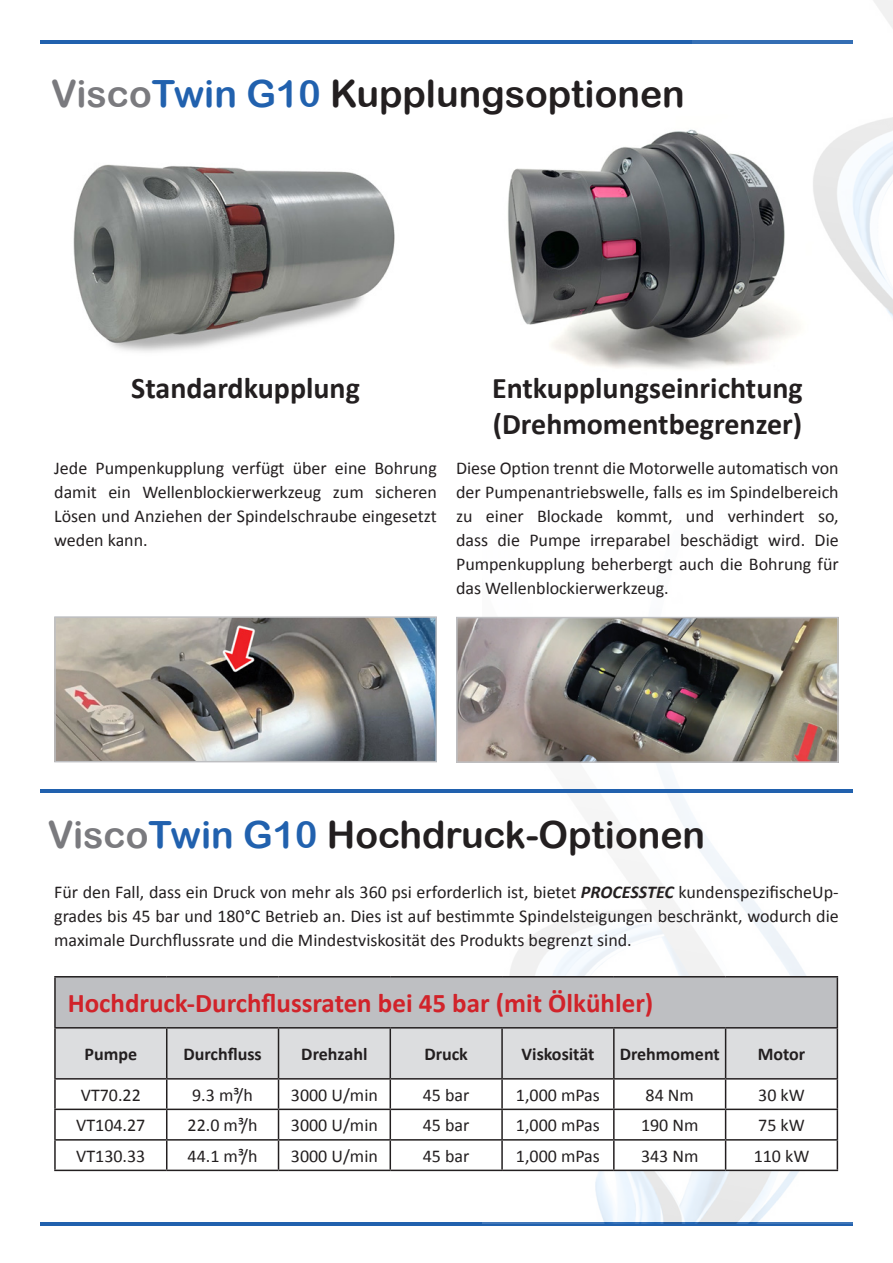
<style>
.page{position:relative;width:893px;height:1263px;background:#fff}
.page>*{position:absolute;margin:0;border:0;box-sizing:border-box;transform-origin:0 0}
.TOC_Subheader{font:37.5px "Arial Rounded MT Bold";color:#231f20}
.t1{font:700 30px "Calibri";color:#231f20}
.TOC_Subheader-2{font:700 27px "Calibri";color:#d1232a}
.TOC_Subheader-3{font:18px/24px "Calibri";color:#231f20;text-align:justify}
.TOC_Subheader-4{font:700 18px "Calibri";color:#231f20}
.s1{color:#7a7a7e}
.s2{color:#2161ae}
.s3{font-weight:700;font-style:italic}
</style>
<div class="page">
<hr style="left:40px;top:1222px;width:813px;height:3px;background:#2161ae">
<hr style="left:40px;top:40px;width:813px;height:3px;background:#2161ae">
<img style="left:692px;top:0;width:201px;height:319px">
<img style="left:483px;top:616px;width:370px;height:608px">
<img style="left:73px;top:100px;width:796px;height:269px">
<hr style="left:40px;top:789px;width:813px;height:4px;background:#2161ae">
<div style="left:55px;top:977px;width:782px;height:51px;background:#bebfc2"></div>
<hr style="left:54px;top:976px;width:113px;height:1px;background:#231f20">
<hr style="left:54px;top:977px;width:2px;height:50px;background:#231f20">
<hr style="left:167px;top:976px;width:111px;height:1px;background:#231f20">
<hr style="left:278px;top:976px;width:112px;height:1px;background:#231f20">
<hr style="left:390px;top:976px;width:112px;height:1px;background:#231f20">
<hr style="left:502px;top:976px;width:112px;height:1px;background:#231f20">
<hr style="left:614px;top:976px;width:112px;height:1px;background:#231f20">
<hr style="left:726px;top:976px;width:112px;height:1px;background:#231f20">
<hr style="left:837px;top:977px;width:1px;height:50px;background:#231f20">
<hr style="left:54px;top:1027px;width:113px;height:1px;background:#231f20">
<hr style="left:54px;top:1028px;width:2px;height:50px;background:#231f20">
<hr style="left:167px;top:1027px;width:111px;height:1px;background:#231f20">
<hr style="left:278px;top:1027px;width:112px;height:1px;background:#231f20">
<hr style="left:390px;top:1027px;width:112px;height:1px;background:#231f20">
<hr style="left:502px;top:1027px;width:112px;height:1px;background:#231f20">
<hr style="left:614px;top:1027px;width:112px;height:1px;background:#231f20">
<hr style="left:726px;top:1027px;width:112px;height:1px;background:#231f20">
<hr style="left:54px;top:1078px;width:113px;height:1px;background:#231f20">
<hr style="left:54px;top:1079px;width:2px;height:29px;background:#231f20">
<hr style="left:54px;top:1108px;width:113px;height:2px;background:#231f20">
<hr style="left:54px;top:1110px;width:2px;height:29px;background:#231f20">
<hr style="left:54px;top:1139px;width:113px;height:1px;background:#231f20">
<hr style="left:54px;top:1140px;width:2px;height:29px;background:#231f20">
<svg style="left:55px;top:1028px;width:783px;height:141px"></svg>
<hr style="left:54px;top:1169px;width:113px;height:2px;background:#231f20">
<hr style="left:167px;top:1169px;width:111px;height:2px;background:#231f20">
<hr style="left:278px;top:1169px;width:112px;height:2px;background:#231f20">
<hr style="left:390px;top:1169px;width:112px;height:2px;background:#231f20">
<hr style="left:502px;top:1169px;width:112px;height:2px;background:#231f20">
<hr style="left:614px;top:1169px;width:112px;height:2px;background:#231f20">
<hr style="left:726px;top:1169px;width:112px;height:2px;background:#231f20">
<img style="left:57px;top:619px;width:377px;height:140px">
<div style="left:54px;top:616px;width:383px;height:146px;border:2px solid #bebfc2"></div>
<img style="left:459px;top:620px;width:377px;height:140px">
<div style="left:456px;top:617px;width:383px;height:146px;border:2px solid #bebfc2"></div>
<p class="TOC_Subheader" style="left:51px;top:72px;width:635px"><span class="s1">Visco</span><span class="s2">Twin G10</span> Kupplungsoptionen</p>
<p class="t1" style="left:131px;top:367px;width:230px">Standardkupplung</p>
<p class="t1" style="left:492px;top:367px;width:312px">Entkupplungseinrichtung</p>
<p class="t1" style="left:493px;top:403px;width:311px">(Drehmomentbegrenzer)</p>
<p class="TOC_Subheader-3" style="left:54px;top:455px;width:384px">Jede Pumpenkupplung verfügt über eine Bohrung damit ein Wellenblockierwerkzeug zum sicheren Lösen und Anziehen der Spindelschraube eingesetzt weden kann.</p>
<p class="TOC_Subheader-3" style="left:456px;top:455px;width:384px">Diese Option trennt die Motorwelle automatisch von der Pumpenantriebswelle, falls es im Spindelbereich zu einer Blockade kommt, und verhindert so, dass die Pumpe irreparabel beschädigt wird. Die Pumpenkupplung beherbergt auch die Bohrung für das Wellenblockierwerkzeug.</p>
<p class="TOC_Subheader" style="left:48px;top:812px;width:659px"><span class="s1">Visco</span><span class="s2">Twin G10</span> Hochdruck-Optionen</p>
<p class="TOC_Subheader-3" style="left:54px;top:879px;width:786px">Für den Fall, dass ein Druck von mehr als 360 psi erforderlich ist, bietet <span class="s3">PROCESSTEC</span> kundenspezifischeUp&shy;grades bis 45 bar und 180°C Betrieb an. Dies ist auf bestimmte Spindelsteigungen beschränkt, wodurch die maximale Durchflussrate und die Mindestviskosität des Produkts begrenzt sind.</p>
<p class="TOC_Subheader-2" style="left:68px;top:984px;width:587px">Hochdruck-Durchflussraten bei 45 bar (mit Ölkühler)</p>
<p class="TOC_Subheader-4" style="left:85px;top:1041px;width:54px">Pumpe</p>
<p class="TOC_Subheader-4" style="left:183px;top:1041px;width:80px">Durchfluss</p>
<p class="TOC_Subheader-4" style="left:301px;top:1041px;width:68px">Drehzahl</p>
<p class="TOC_Subheader-4" style="left:424px;top:1041px;width:45px">Druck</p>
<p class="TOC_Subheader-4" style="left:522px;top:1041px;width:74px">Viskosität</p>
<p class="TOC_Subheader-4" style="left:620px;top:1041px;width:102px">Drehmoment</p>
<p class="TOC_Subheader-4" style="left:758px;top:1041px;width:49px">Motor</p>
<p class="TOC_Subheader-3" style="left:81px;top:1082px;width:62px">VT70.22</p>
<p class="TOC_Subheader-3" style="left:192px;top:1082px;width:62px">9.3 m³/h</p>
<p class="TOC_Subheader-3" style="left:291px;top:1082px;width:89px">3000 U/min</p>
<p class="TOC_Subheader-3" style="left:423px;top:1082px;width:48px">45 bar</p>
<p class="TOC_Subheader-3" style="left:516px;top:1082px;width:86px">1,000 mPas</p>
<p class="TOC_Subheader-3" style="left:646px;top:1082px;width:50px">84 Nm</p>
<p class="TOC_Subheader-3" style="left:758px;top:1082px;width:48px">30 kW</p>
<p class="TOC_Subheader-3" style="left:76px;top:1113px;width:71px">VT104.27</p>
<p class="TOC_Subheader-3" style="left:188px;top:1113px;width:71px">22.0 m³/h</p>
<p class="TOC_Subheader-3" style="left:291px;top:1113px;width:89px">3000 U/min</p>
<p class="TOC_Subheader-3" style="left:423px;top:1113px;width:48px">45 bar</p>
<p class="TOC_Subheader-3" style="left:516px;top:1113px;width:86px">1,000 mPas</p>
<p class="TOC_Subheader-3" style="left:641px;top:1113px;width:59px">190 Nm</p>
<p class="TOC_Subheader-3" style="left:758px;top:1113px;width:48px">75 kW</p>
<p class="TOC_Subheader-3" style="left:76px;top:1143px;width:71px">VT130.33</p>
<p class="TOC_Subheader-3" style="left:188px;top:1143px;width:71px">44.1 m³/h</p>
<p class="TOC_Subheader-3" style="left:291px;top:1143px;width:89px">3000 U/min</p>
<p class="TOC_Subheader-3" style="left:423px;top:1143px;width:48px">45 bar</p>
<p class="TOC_Subheader-3" style="left:516px;top:1143px;width:86px">1,000 mPas</p>
<p class="TOC_Subheader-3" style="left:641px;top:1143px;width:59px">343 Nm</p>
<p class="TOC_Subheader-3" style="left:754px;top:1143px;width:57px">110 kW</p>
</div>
